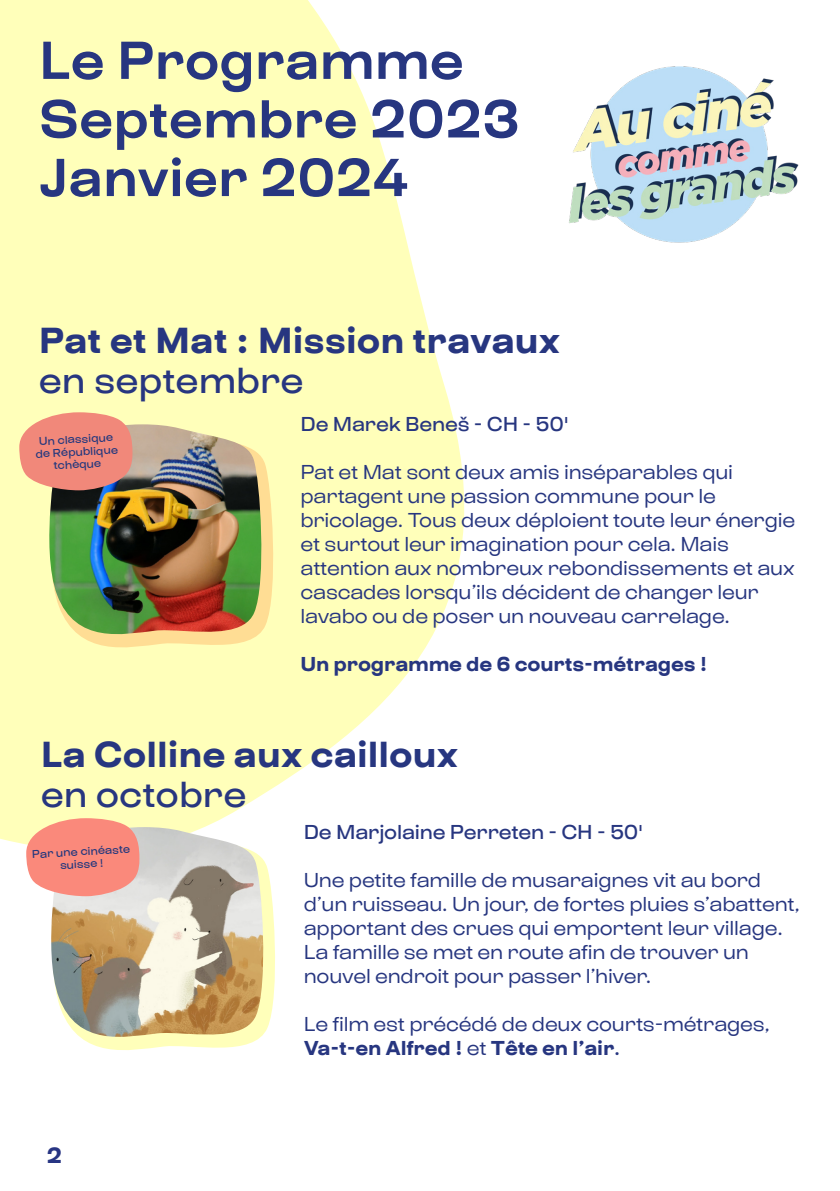
<style>
.page{position:relative;width:840px;height:1191px;background:#fff}
.page>*{position:absolute;margin:0;border:0;box-sizing:border-box;transform-origin:0 0}
.t1{font:53px/58.6px "Boogie School Sans High 5 th";color:#273680}
.t2{font:36px "Boogie School Sans High 6 th";color:#273680}
.t3{font:36px "Boogie School Sans High 4 th";color:#273680}
.t4{font:22px "Boogie School Sans High 6 th";color:#283583}
.t5{font:20px/24px "Boogie School Sans High 3 rd";letter-spacing:-.01em;color:#273680}
.t6{font:20px "Boogie School Sans High 6 th";letter-spacing:-.01em;color:#273680}
.t7{font:20px "Boogie School Sans High 4 th";letter-spacing:-.01em;color:#273680}
.t8{font:11.2px/12.6px "Boogie School Sans High 4 th";color:#24387d;text-align:center}
.s1{font-family:"Boogie School Sans High 3 rd"}
.s2{font-family:"Boogie School Sans High 4 th"}
</style>
<div class="page">
<svg style="left:0;top:0;width:465px;height:843px;fill:#ffffba"></svg>
<img style="left:569px;top:66px;width:229px;height:177px">
<svg style="left:19px;top:797px;width:288px;height:253px"></svg>
<img style="left:42px;top:827px;width:226px;height:220px">
<svg style="left:26px;top:818px;width:113px;height:78px;background:#f99b8a"></svg>
<div style="left:17px;top:394px;width:288px;height:302px;background:#ffffba"></div>
<img style="left:40px;top:424px;width:227px;height:220px">
<svg style="left:19px;top:412px;width:113px;height:78px;background:#ea9480"></svg>
<h1 class="t1" style="left:39px;top:32px;width:482px">Le Programme<br>Septembre 2023<br>Janvier 2024</h1>
<h2 class="t2" style="left:39px;top:318px;width:522px">Pat et Mat : Mission travaux</h2>
<h2 class="t3" style="left:39px;top:358px;width:266px">en septembre</h2>
<p class="t7" style="left:300px;top:412px;width:269px">De Marek Beneš - CH - 50'</p>
<p class="t5" style="left:300px;top:460px;width:496px">Pat et Mat sont deux amis inséparables qui partagent une passion commune pour le bricolage. Tous deux déploient toute leur énergie et surtout leur imagination pour cela. Mais attention aux nombreux rebondissements et aux cascades lorsqu’ils décident de changer leur lavabo ou de poser un nouveau carrelage.</p>
<p class="t6" style="left:300px;top:652px;width:408px">Un programme de 6 courts-métrages !</p>
<p class="t8" style="left:35px;top:435px;width:84px;rotate:-3deg">Un classique de République tchèque</p>
<h2 class="t2" style="left:41px;top:732px;width:418px">La Colline aux cailloux</h2>
<h2 class="t3" style="left:41px;top:772px;width:207px">en octobre</h2>
<p class="t7" style="left:303px;top:820px;width:341px">De Marjolaine Perreten - CH - 50'</p>
<p class="t5" style="left:303px;top:869px;width:497px">Une petite famille de musaraignes vit au bord d’un ruisseau. Un jour, de fortes pluies s’abattent, apportant des crues qui emportent leur village.<br>La famille se met en route afin de trouver un nouvel endroit pour passer l’hiver.</p>
<p class="t5" style="left:303px;top:1013px;width:467px">Le film est précédé de deux courts-métrages,</p>
<p class="t6" style="left:303px;top:1036px;width:318px">Va-t-en Alfred ! <span class="s1">et</span> Tête en l’air<span class="s2">.</span></p>
<p class="t8" style="left:32px;top:848px;width:100px;rotate:-3deg">Par une cinéaste suisse !</p>
<p class="t4" style="left:47px;top:1141px;width:17px">2</p>
</div>
